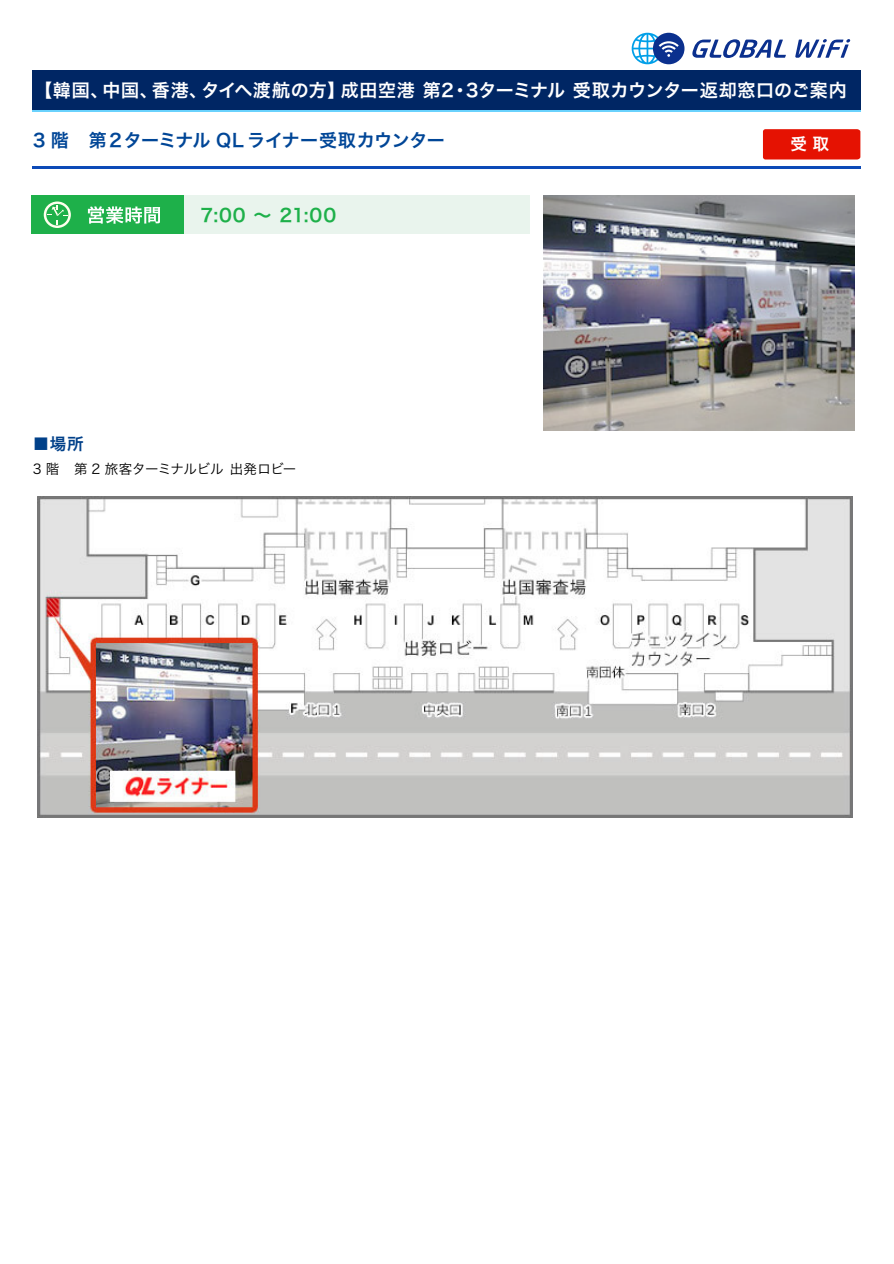
<style>
.page{position:relative;width:894px;height:1264px;background:#fff}
.page>*{position:absolute;margin:0;border:0;box-sizing:border-box;transform-origin:0 0}
.t1{font:18px "Hira Kaku Pro W6";letter-spacing:.025em;color:#fff}
.t2{font:18px "Hira Kaku Pro W6";letter-spacing:-.01em;color:#004697}
.t3{font:18px "Hira Kaku Pro W6";color:#1eb04a}
.t4{font:16.5px "Hira Kaku Pro W6";color:#004089}
.t5{font:16.5px "Hira Kaku Pro W6";color:#fff}
.t6{font:13.5px "Hira Kaku Pro W3";letter-spacing:-.03em;color:#000}
</style>
<div class="page">
<div style="left:31px;top:195px;width:153px;height:39px;background:#1eb04a"></div>
<hr style="left:32px;top:166px;width:828px;height:2px;background:#0c4ab7">
<hr style="left:32px;top:109px;width:828px;height:3px;background:#6ad2fd">
<img style="left:88px;top:206px;width:70px;height:18px">
<svg style="left:44px;top:201px;width:27px;height:27px"></svg>
<div style="left:184px;top:195px;width:345px;height:39px;background:#e9f4ed"></div>
<div style="left:32px;top:70px;width:828px;height:39px;background:#002664"></div>
<div style="left:763px;top:129px;width:97px;height:30px;background:#e51202"></div>
<img style="left:543px;top:196px;width:311px;height:235px">
<img style="left:37px;top:496px;width:815px;height:321px">
<svg style="left:692px;top:39px;width:93px;height:19px"></svg>
<svg style="left:795px;top:39px;width:55px;height:19px"></svg>
<div style="left:652px;top:33px;width:32px;height:31px;background:#0b308e;border-radius:50%"></div>
<svg style="left:631px;top:33px;width:47px;height:31px"></svg>
<p class="t1" style="left:35px;top:73px;width:813px">【韓国、中国、香港、タイへ渡航の方】成田空港 第2・3ターミナル 受取カウンター返却窓口のご案内</p>
<p class="t2" style="left:33px;top:124px;width:413px">3 階　第2ターミナル QL ライナー受取カウンター</p>
<p class="t4" style="left:33px;top:429px;width:52px">■場所</p>
<p class="t3" style="left:200px;top:199px;width:137px">7:00 ～ 21:00</p>
<p class="t6" style="left:33px;top:457px;width:265px">3 階　第 2 旅客ターミナルビル 出発ロビー</p>
<p class="t5" style="left:790px;top:129px;width:40px">受 取</p>
</div>
